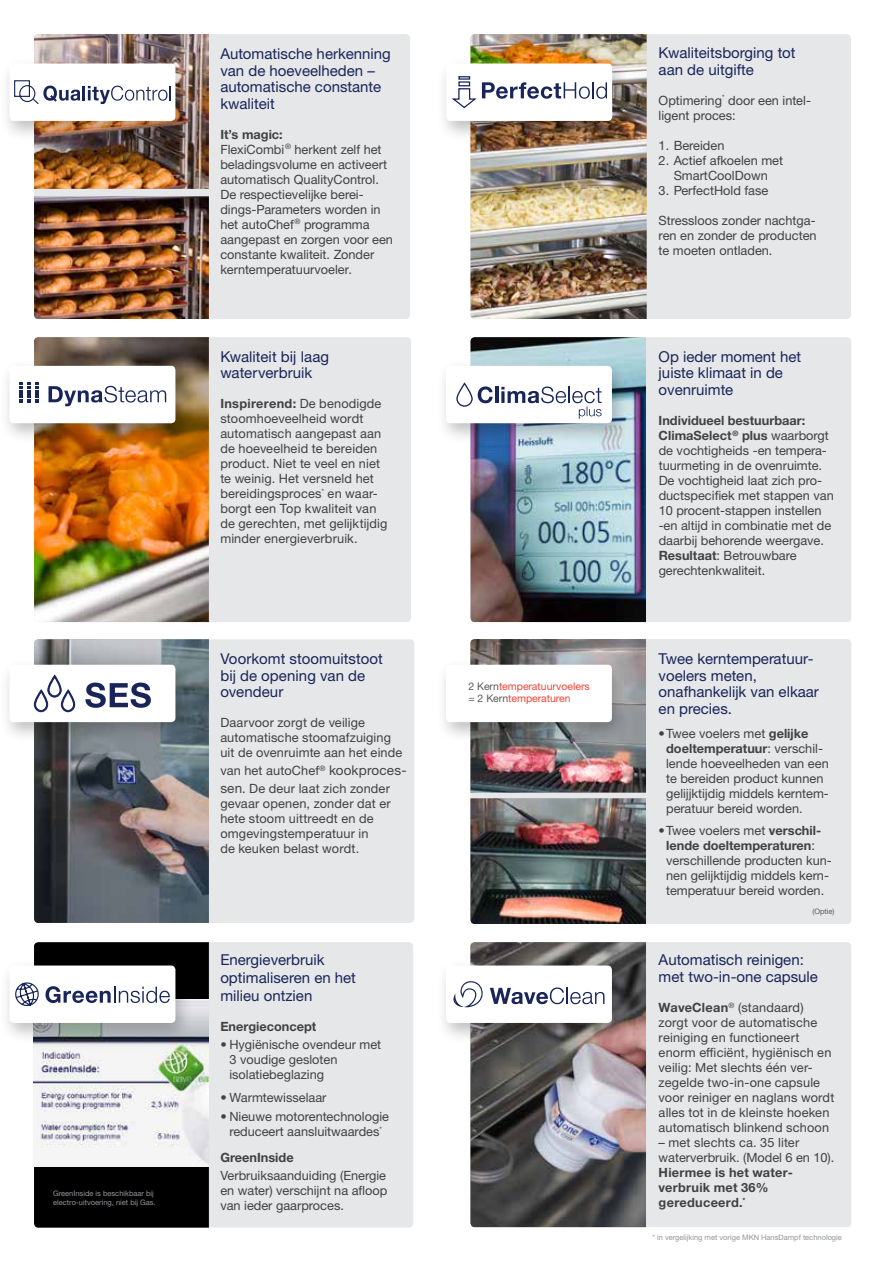
<style>
.page{position:relative;width:885px;height:1263px;background:#fff}
.page>*{position:absolute;margin:0;border:0;box-sizing:border-box;transform-origin:0 0}
.t1{font:15px/16.5px "Helvetica Neue LTW1 G";color:#19255a}
.t2{font:12.75px/15px "Helvetica Neue LTW1 G";color:#414042}
.t3{font:700 12.75px/15px "Helvetica Neue LTW1 G";letter-spacing:.015em;color:#414042}
.t4{font:10.5px/12px "Helvetica Neue LTW1 G";color:#ef4438}
.t5{font:7.5px/9px "Helvetica Neue LTW1 G";color:#939598}
.t6{font:7.5px "Helvetica Neue LTW1 G";color:#58595b}
.s1{font-weight:700}
.s2{font-size:13.5px;color:#434345}
.s3{color:#58595b}
</style>
<div class="page">
<div style="left:34px;top:639px;width:380px;height:284px;background:#e6e7e8;border-radius:4px"></div>
<div style="left:470px;top:337px;width:381px;height:285px;background:#e6e7e8;border-radius:4px"></div>
<div style="left:34px;top:337px;width:377px;height:285px;background:#e6e7e8;border-radius:4px"></div>
<div style="left:34px;top:34px;width:376px;height:285px;background:#e6e7e8;border-radius:4px"></div>
<div style="left:470px;top:34px;width:380px;height:285px;background:#e6e7e8;border-radius:4px"></div>
<img style="left:34px;top:337px;width:175px;height:285px">
<img style="left:470px;top:337px;width:176px;height:285px">
<img style="left:470px;top:34px;width:176px;height:285px">
<img style="left:34px;top:196px;width:175px;height:123px">
<img style="left:34px;top:639px;width:175px;height:284px">
<div style="left:34px;top:942px;width:379px;height:285px;background:#e6e7e8;border-radius:4px"></div>
<div style="left:34px;top:942px;width:175px;height:285px;background:#000"></div>
<div style="left:470px;top:942px;width:381px;height:285px;background:#e6e7e8;border-radius:4px"></div>
<div style="left:470px;top:639px;width:381px;height:285px;background:#e6e7e8;border-radius:4px"></div>
<img style="left:470px;top:942px;width:176px;height:285px">
<img style="left:470px;top:639px;width:176px;height:153px">
<img style="left:470px;top:798px;width:176px;height:126px">
<img style="left:34px;top:1000px;width:175px;height:166px">
<div style="left:0;top:359px;width:193px;height:86px;background:#000;opacity:.25"></div>
<div style="left:9px;top:366px;width:166px;height:57px;background:#fff;border-radius:4px"></div>
<div style="left:435px;top:359px;width:195px;height:86px;background:#000;opacity:.25"></div>
<div style="left:446px;top:366px;width:166px;height:57px;background:#fff;border-radius:4px"></div>
<div style="left:0;top:959px;width:193px;height:86px;background:#000;opacity:.25"></div>
<div style="left:9px;top:965px;width:166px;height:58px;background:#fff;border-radius:4px"></div>
<div style="left:0;top:658px;width:193px;height:86px;background:#000;opacity:.25"></div>
<div style="left:9px;top:665px;width:166px;height:57px;background:#fff;border-radius:4px"></div>
<div style="left:435px;top:57px;width:195px;height:86px;background:#000;opacity:.25"></div>
<div style="left:446px;top:64px;width:166px;height:57px;background:#fff;border-radius:4px"></div>
<div style="left:0;top:57px;width:193px;height:86px;background:#fbfbfb"></div>
<div style="left:9px;top:64px;width:166px;height:57px;background:#fff;border-radius:4px"></div>
<div style="left:435px;top:959px;width:195px;height:86px;background:#000;opacity:.25"></div>
<div style="left:446px;top:965px;width:166px;height:58px;background:#fff;border-radius:4px"></div>
<div style="left:435px;top:658px;width:195px;height:86px;background:#000;opacity:.25"></div>
<div style="left:446px;top:665px;width:166px;height:57px;background:#fff;border-radius:4px"></div>
<svg style="left:452px;top:76px;width:155px;height:33px"></svg>
<svg style="left:85px;top:682px;width:66px;height:26px"></svg>
<svg style="left:34px;top:674px;width:41px;height:38px"></svg>
<svg style="left:48px;top:386px;width:118px;height:20px"></svg>
<svg style="left:19px;top:383px;width:20px;height:20px"></svg>
<svg style="left:45px;top:986px;width:125px;height:17px"></svg>
<svg style="left:15px;top:982px;width:24px;height:24px"></svg>
<img style="left:14px;top:34px;width:195px;height:155px">
<svg style="left:453px;top:981px;width:151px;height:26px"></svg>
<svg style="left:477px;top:386px;width:15px;height:17px"></svg>
<hr style="left:495px;top:387px;width:3px;height:16px;background:#19255a">
<div style="left:456px;top:383px;width:16px;height:24px;border:1px solid #19255a;border-radius:8px"></div>
<svg style="left:501px;top:386px;width:100px;height:33px"></svg>
<p class="t5" style="left:53px;top:1188px;width:104px">GreenInside is beschikbaar bij electro-uitvoering, niet bij Gas.</p>
<p class="t1" style="left:220px;top:45px;width:172px">Automatische herkenning van de hoeveelheden – automatische constante kwaliteit</p>
<p class="t2" style="left:220px;top:127px;width:174px"><span class="s1">It’s magic:<br></span>FlexiCombi<sup>®</sup> herkent zelf het beladingsvolume en activeert automatisch QualityControl.<br>De respectievelijke berei&shy;dings-Parameters worden in het autoChef<sup>®</sup> programma aangepast en zorgen voor een constante kwaliteit. Zonder kerntemperatuurvoeler.</p>
<p class="t1" style="left:220px;top:348px;width:110px">Kwaliteit bij laag waterverbruik</p>
<p class="t2" style="left:220px;top:396px;width:168px"><span class="s1">Inspirerend:</span> De benodigde stoomhoeveelheid wordt automatisch aangepast aan de hoeveelheid te bereiden product. Niet te veel en niet te weinig. Het versneld het bereidingsproces<sup>*</sup> en waar&shy;borgt een Top kwaliteit van de gerechten, met gelijktijdig minder energieverbruik.</p>
<p class="t1" style="left:220px;top:650px;width:164px">Voorkomt stoomuitstoot bij de opening van de ovendeur</p>
<p class="t2" style="left:220px;top:715px;width:183px">Daarvoor zorgt de veilige automatische stoomafzuiging uit de ovenruimte aan het einde</p>
<p class="t2" style="left:220px;top:761px;width:188px;line-height:18px">van het autoChef<sup>®</sup> <span class="s2">kookproces&shy;sen</span>. De deur laat zich zonder</p>
<p class="t2" style="left:220px;top:796px;width:172px">gevaar openen, zonder dat er hete stoom uittreedt en de omgevingstemperatuur in<br>de keuken belast wordt.</p>
<p class="t1" style="left:220px;top:951px;width:137px;line-height:18px">Energieverbruik optimaliseren en het milieu ontzien</p>
<p class="t3" style="left:220px;top:1019px;width:97px">Energieconcept</p>
<p class="t2" style="left:229px;top:1037px;width:153px;text-indent:-9px">• Hygiënische ovendeur met<br>3 voudige gesloten isolatiebeglazing</p>
<p class="t2" style="left:220px;top:1090px;width:108px">• Warmtewisselaar</p>
<p class="t2" style="left:220px;top:1109px;width:170px;text-align:center">• Nieuwe motorentechnologie reduceert aansluitwaardes<sup>*</sup></p>
<p class="t3" style="left:220px;top:1150px;width:75px">GreenInside</p>
<p class="t2" style="left:220px;top:1168px;width:168px;text-align:justify">Verbruiksaanduiding (Energie en water) verschijnt na afloop van ieder gaarproces.</p>
<p class="t4" style="left:468px;top:680px;width:123px"><span class="s3">2 Kern</span>temperatuurvoelers <span class="s3">= 2 Kern</span>temperaturen</p>
<p class="t1" style="left:658px;top:44px;width:138px">Kwaliteitsborging tot aan de uitgifte</p>
<p class="t2" style="left:658px;top:92px;width:154px">Optimering<sup>*</sup> door een intel&shy;ligent proces:</p>
<p class="t2" style="left:658px;top:137px;width:67px">1. Bereiden</p>
<p class="t2" style="left:658px;top:152px;width:126px;text-align:center">2. Actief afkoelen met<br>SmartCoolDown</p>
<p class="t2" style="left:658px;top:182px;width:111px">3. PerfectHold fase</p>
<p class="t2" style="left:658px;top:212px;width:159px;text-align:justify">Stressloos zonder nachtga&shy;ren en zonder de producten te moeten ontladen.</p>
<p class="t1" style="left:658px;top:348px;width:144px">Op ieder moment het juiste klimaat in de ovenruimte</p>
<p class="t2" style="left:658px;top:413px;width:177px"><span class="s1">Individueel bestuurbaar:<br>ClimaSelect</span><sup>®</sup> <span class="s1">plus</span> waarborgt de vochtigheids -en tempera&shy;tuurmeting in de ovenruimte.<br>De vochtigheid laat zich pro&shy;ductspecifiek met stappen van<br>10 procent-stappen instellen -en altijd in combinatie met de daarbij behorende weergave.<br><span class="s1">Resultaat</span>: Betrouwbare gerechtenkwaliteit.</p>
<p class="t1" style="left:658px;top:650px;width:162px">Twee kerntemperatuur&shy;voelers meten, onafhankelijk van elkaar en precies.</p>
<p class="t2" style="left:666px;top:725px;width:164px;text-indent:-7px">• Twee voelers met <span class="s1">gelijke doeltemperatuur</span>: verschil&shy;lende hoeveelheden van een te bereiden product kunnen gelijjktijdig middels kerntem&shy;peratuur bereid worden.</p>
<p class="t2" style="left:666px;top:823px;width:167px;text-indent:-7px">• Twee voelers met <span class="s1">verschil&shy;lende doeltemperaturen</span>: verschillende producten kun&shy;nen gelijktijdig middels kern&shy;temperatuur bereid worden.</p>
<p class="t6" style="left:812px;top:906px;width:24px">(Optie)</p>
<p class="t1" style="left:658px;top:952px;width:161px">Automatisch reinigen: met two-in-one capsule</p>
<p class="t2" style="left:658px;top:1000px;width:177px"><span class="s1">WaveClean</span><sup>®</sup> (standaard) zorgt voor de automatische reiniging en functioneert enorm efficiënt, hygiënisch en veilig: Met slechts één ver&shy;zegelde two-in-one capsule voor reiniger en naglans wordt alles tot in de kleinste hoeken automatisch blinkend schoon</p>
<p class="t2" style="left:658px;top:1135px;width:177px">– met slechts ca. 35 liter waterverbruik. (Model 6 en 10).</p>
<p class="t3" style="left:658px;top:1165px;width:136px">Hiermee is het water&shy;verbruik met 36% gereduceerd.<sup>*</sup></p>
<p class="t5" style="left:652px;top:1233px;width:191px">* in vergelijking met vorige MKN HansDampf technologie</p>
</div>
